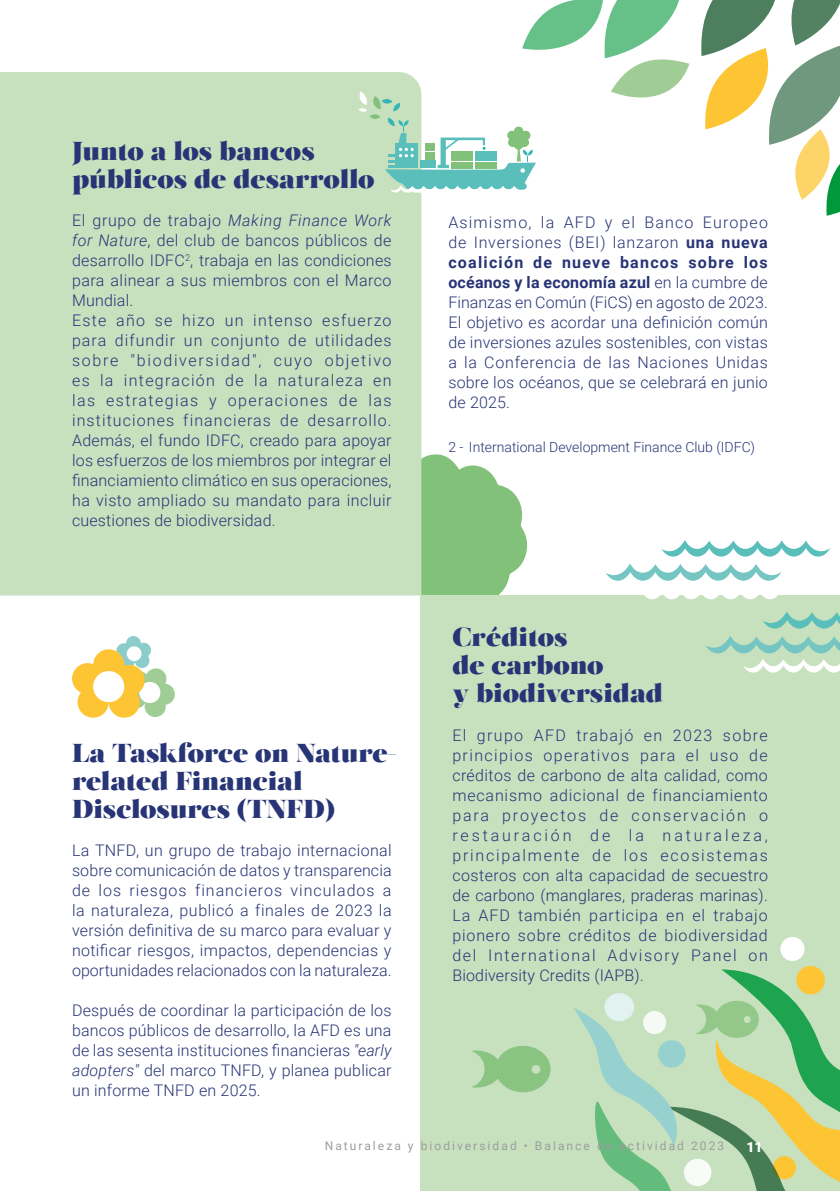
<style>
.page{position:relative;width:840px;height:1191px;background:#fff}
.page>*{position:absolute;margin:0;border:0;box-sizing:border-box;transform-origin:0 0}
.t1{font:26px/28px "Salome";color:#273475}
.t2{font:300 16px/20px "Roboto";letter-spacing:.015em;color:#273475;text-align:justify}
.t3{font:300 14px "Roboto";color:#273475}
.t4{font:900 14px "Roboto";color:#fff}
.t5{font:12px "Roboto";letter-spacing:.17em;color:#9d9d9c}
.s1{font-style:italic}
.s2{font-weight:700}
</style>
<div class="page">
<svg style="left:363px;top:452px;width:164px;height:144px"></svg>
<div style="left:0;top:72px;width:421px;height:523px;background:#c7e1bf"></div>
<div style="left:420px;top:595px;width:419px;height:596px;background:#c7e1bf"></div>
<svg style="left:471px;top:1046px;width:79px;height:46px"></svg>
<svg style="left:574px;top:937px;width:265px;height:254px"></svg>
<svg style="left:705px;top:635px;width:134px;height:37px"></svg>
<svg style="left:606px;top:563px;width:175px;height:36px"></svg>
<svg style="left:763px;top:611px;width:76px;height:17px"></svg>
<svg style="left:661px;top:540px;width:168px;height:16px"></svg>
<svg style="left:701px;top:0;width:138px;height:216px"></svg>
<svg style="left:358px;top:0;width:331px;height:194px"></svg>
<svg style="left:72px;top:636px;width:103px;height:82px"></svg>
<h1 class="t1" style="left:72px;top:137px;width:304px">Junto a los bancos públicos de desarrollo</h1>
<p class="t2" style="left:72px;top:210px;width:321px;text-align:left">El grupo de trabajo <span class="s1">Making Finance Work for Nature</span>, del club de bancos públicos de desarrollo IDFC<sup>2</sup>, trabaja en las condiciones para alinear a sus miembros con el Marco Mundial.<br>Este año se hizo un intenso esfuerzo para difundir un conjunto de utilidades sobre "biodiversidad", cuyo objetivo es la integración de la naturaleza en las estrategias y operaciones de las instituciones financieras de desarrollo.<br>Además, el fundo IDFC, creado para apoyar los esfuerzos de los miembros por integrar el financiamiento climático en sus operaciones, ha visto ampliado su mandato para incluir cuestiones de biodiversidad.</p>
<h1 class="t1" style="left:72px;top:738px;width:326px">La Taskforce on Nature&shy;related Financial<br>Disclosures (TNFD)</h1>
<p class="t2" style="left:72px;top:839px;width:321px">La TNFD, un grupo de trabajo internacional sobre comunicación de datos y transparencia de los riesgos financieros vinculados a la naturaleza, publicó a finales de 2023 la versión definitiva de su marco para evaluar y notificar riesgos, impactos, dependencias y oportunidades relacionados con la naturaleza.</p>
<p class="t2" style="left:72px;top:999px;width:321px">Después de coordinar la participación de los bancos públicos de desarrollo, la AFD es una de las sesenta instituciones financieras <span class="s1">"early adopters"</span> del marco TNFD, y planea publicar un informe TNFD en 2025.</p>
<p class="t2" style="left:448px;top:211px;width:321px">Asimismo, la AFD y el Banco Europeo de Inversiones (BEI) lanzaron <span class="s2">una nueva coalición de nueve bancos sobre los océanos y la economía azul</span> en la cumbre de Finanzas en Común (FiCS) en agosto de 2023.<br>El objetivo es acordar una definición común de inversiones azules sostenibles, con vistas a la Conferencia de las Naciones Unidas sobre los océanos, que se celebrará en junio de 2025.</p>
<p class="t3" style="left:448px;top:437px;width:308px">2 - International Development Finance Club (IDFC)</p>
<h1 class="t1" style="left:452px;top:623px;width:212px">Créditos<br>de carbono<br>y biodiversidad</h1>
<p class="t2" style="left:452px;top:724px;width:317px">El grupo AFD trabajó en 2023 sobre principios operativos para el uso de créditos de carbono de alta calidad, como mecanismo adicional de financiamiento para proyectos de conservación o restauración de la naturaleza, principalmente de los ecosistemas costeros con alta capacidad de secuestro de carbono (manglares, praderas marinas).<br>La AFD también participa en el trabajo pionero sobre créditos de biodiversidad del International Advisory Panel on Biodiversity Credits (IAPB).</p>
<p class="t5" style="left:324px;top:1137px;width:401px">Naturaleza y biodiversidad • Balance de actividad 2023</p>
<p class="t4" style="left:746px;top:1136px;width:18px">11</p>
</div>
